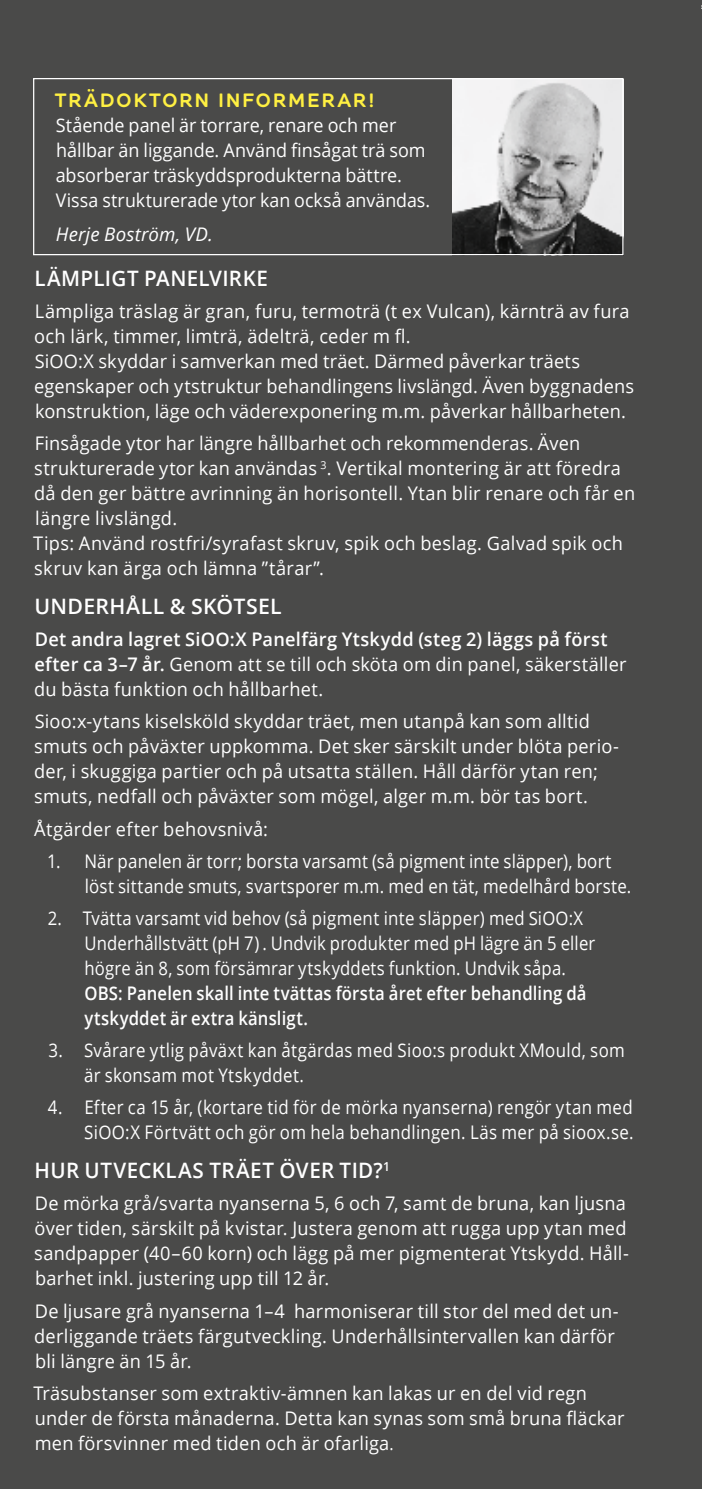
<style>
.page{position:relative;width:702px;height:1489px;background:#fff}
.page>*{position:absolute;margin:0;border:0;box-sizing:border-box;transform-origin:0 0}
.t1{font:600 21.25px "Open Sans";letter-spacing:.015em;color:#fff}
.t2{font:18.75px/25px "Open Sans";letter-spacing:.015em;color:#fff}
.t3{font:18.75px/25px "Open Sans";letter-spacing:.015em;color:#fff;scale:.9 1}
.t4{font:18.75px/25px "Open Sans";letter-spacing:.015em;color:#fff;scale:.89 1}
.t5{font:18.75px/25px "Open Sans";letter-spacing:.015em;color:#fff;scale:.96 1}
.t6{font:600 18.75px/25px "Open Sans";letter-spacing:.01em;color:#fff;scale:.89 1}
.t7{font:600 18.75px "Alleyn";letter-spacing:.085em;color:#fff042}
.t8{font:italic 18.75px "Open Sans";letter-spacing:.01em;color:#fff}
.s1{font-weight:600}
.s2{font-size:17.5px}
</style>
<div class="page">
<div style="left:0;top:0;width:702px;height:1488px;background:#4a4a49"></div>
<img style="left:453px;top:80px;width:168px;height:173px">
<div style="left:33px;top:78px;width:590px;height:177px;border:1px solid #fff"></div>
<p class="t7" style="left:55px;top:88px;width:321px">TRÄDOKTORN INFORMERAR!</p>
<p class="t5" style="left:56px;top:112px;width:392px">Stående panel är torrare, renare och mer hållbar än liggande. Använd finsågat trä som absorberar träskyddsprodukterna bättre.<br>Vissa strukturerade ytor kan också användas.</p>
<p class="t8" style="left:56px;top:221px;width:158px">Herje Boström, VD.</p>
<p class="t1" style="left:35px;top:263px;width:235px">LÄMPLIGT PANELVIRKE</p>
<p class="t2" style="left:34px;top:298px;width:601px">Lämpliga träslag är gran, furu, termoträ (t ex Vulcan), kärnträ av fura och lärk, timmer, limträ, ädelträ, ceder m fl.<br>SiOO:X skyddar i samverkan med träet. Därmed påverkar träets egenskaper och ytstruktur behandlingens livslängd. Även byggnadens konstruktion, läge och väderexponering m.m. påverkar hållbarheten.</p>
<p class="t2" style="left:33px;top:430px;width:603px">Finsågade ytor har längre hållbarhet och rekommenderas. Även strukturerade ytor kan användas <sup>3</sup>. Vertikal montering är att föredra då den ger bättre avrinning än horisontell. Ytan blir renare och får en längre livslängd.<br>Tips: Använd rostfri/syrafast skruv, spik och beslag. Galvad spik och skruv kan ärga och lämna ”tårar”.</p>
<p class="t1" style="left:34px;top:592px;width:249px">UNDERHÅLL &amp; SKÖTSEL</p>
<p class="t2" style="left:34px;top:626px;width:594px"><span class="s1">Det andra lagret SiOO:X Panelfärg Ytskydd (steg 2) läggs på först efter ca 3–7 år.</span> Genom att se till och sköta om din panel, säkerställer du bästa funktion och hållbarhet.</p>
<p class="t2" style="left:34px;top:708px;width:586px">Sioo:x-ytans kiselsköld skyddar träet, men utanpå kan som alltid smuts och påväxter uppkomma. Det sker särskilt under blöta perio&shy;der, i skuggiga partier och på utsatta ställen. Håll därför ytan ren; smuts, nedfall och påväxter som mögel, alger m.m. bör tas bort.</p>
<p class="t2" style="left:34px;top:815px;width:235px">Åtgärder efter behovsnivå:</p>
<p class="t3" style="left:85px;top:847px;width:608px;text-indent:-38px">1. När panelen är torr; borsta varsamt (så pigment inte släpper), bort löst sittande smuts, svartsporer m.m. med en tät, medelhård borste.</p>
<p class="t4" style="left:84px;top:905px;width:575px;text-indent:-37px">2. Tvätta varsamt vid behov (så pigment inte släpper) med SiOO:X<br>Underhållstvätt (pH 7) . Undvik produkter med pH lägre än 5 eller högre än 8, som försämrar ytskyddets funktion. Undvik såpa.</p>
<p class="t6" style="left:84px;top:980px;width:565px">OBS: Panelen skall inte tvättas första året efter behandling då ytskyddet är extra känsligt.</p>
<p class="t3" style="left:84px;top:1037px;width:602px;text-indent:-35px">3. Svårare ytlig påväxt kan åtgärdas med Sioo:s produkt XMould, som är skonsam mot Ytskyddet.</p>
<p class="t3" style="left:48px;top:1094px;width:652px;text-align:right">4. Efter ca 15 år, (kortare tid för de mörka nyanserna) rengör ytan med<br>SiOO:X Förtvätt och gör om hela behandlingen. Läs mer på sioox.se.</p>
<p class="t1" style="left:35px;top:1155px;width:357px">HUR UTVECKLAS TRÄET ÖVER TID?<sup>1</sup></p>
<p class="t2" style="left:34px;top:1190px;width:596px">De mörka grå/svarta nyanserna 5, 6 och 7, samt de bruna, kan ljusna över tiden, särskilt på kvistar. Justera genom att rugga upp ytan med sandpapper (40–60 korn) och lägg på mer pigmenterat Ytskydd. Håll&shy;barhet inkl. justering upp till 12 år.</p>
<p class="t2" style="left:34px;top:1297px;width:586px">De ljusare grå nyanserna 1–4 harmoniserar till stor del med det un&shy;derliggande träets färgutveckling. Underhållsintervallen kan därför bli längre än 15 år.</p>
<p class="t2" style="left:33px;top:1379px;width:592px">Träsubstanser som extraktiv-ämnen kan lakas ur en del vid regn under de första månaderna. Detta kan synas som små bruna fläckar men försvinner med tiden och är ofarliga<span class="s2">.</span></p>
</div>
